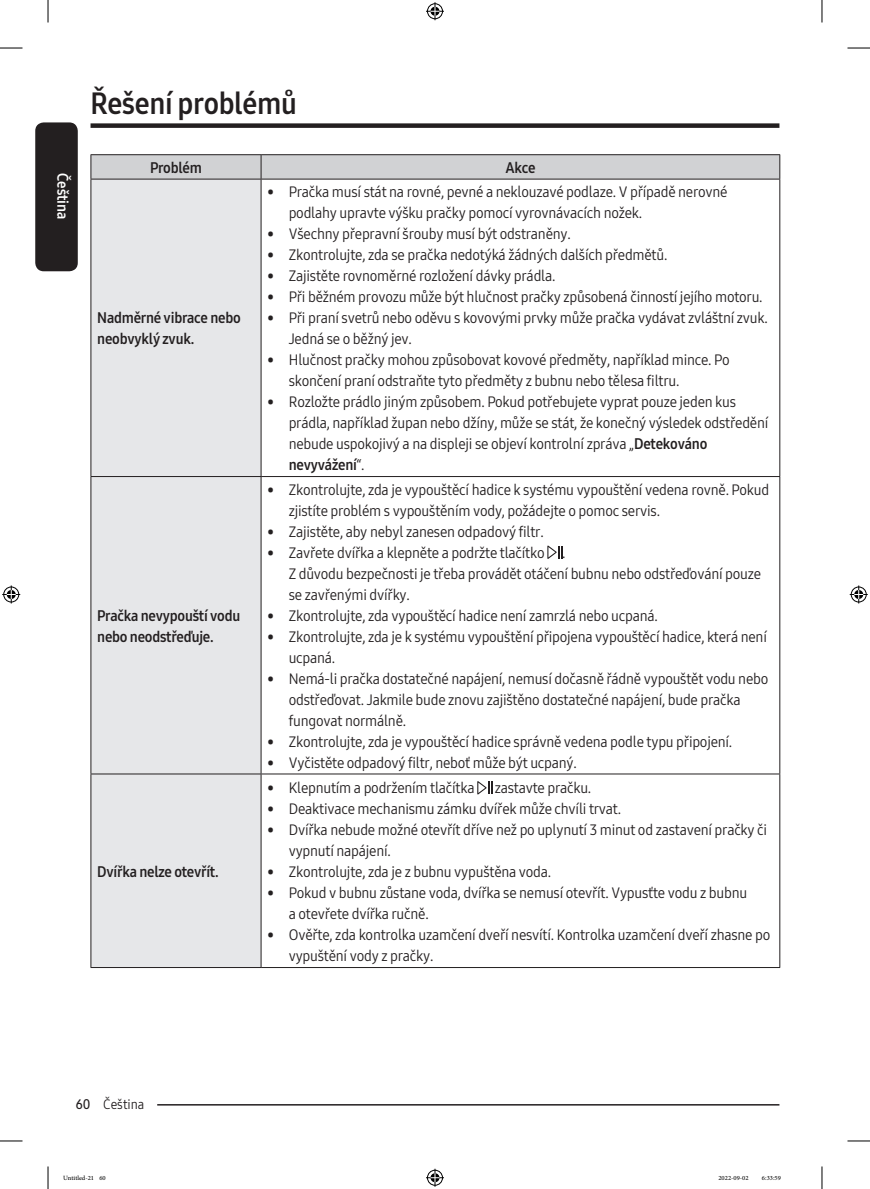
<style>
.page{position:relative;width:870px;height:1189px;background:#fff}
.page>*{position:absolute;margin:0;border:0;box-sizing:border-box;transform-origin:0 0}
.t1{font:30px "Samsung One 700 C";letter-spacing:-.01em;color:#231f20}
.UL_LI_following_P{font:15px/21px "Samsung One 400 C";letter-spacing:-.015em;color:#231f20}
.P_Center{font:15px/21px "Samsung One 700 C";letter-spacing:-.015em;color:#231f20}
.t2{font:15px "Samsung One 700 C";color:#fff}
.t3{font:13.5px "Samsung One 400 C";color:#231f20}
.t4{font:9px "Adobe Arabic";color:#000}
.s1{font-family:"Samsung One 700 C"}
.s2{font-family:"Samsung One 600 C"}
</style>
<div class="page">
<div style="left:35px;top:122px;width:43px;height:149px;background:#231f20;border-radius:9px"></div>
<div style="left:91px;top:123px;width:688px;height:5px;background:#231f20"></div>
<hr style="left:116px;top:1104px;width:663px;height:1px;background:#231f20">
<div style="left:91px;top:1096px;width:66px;height:15px;background:#fff"></div>
<div style="left:92px;top:180px;width:169px;height:787px;background:#e6e7e9"></div>
<hr style="left:91px;top:154px;width:170px;height:1px;background:#231f20">
<hr style="left:261px;top:154px;width:519px;height:1px;background:#231f20">
<svg style="left:91px;top:155px;width:689px;height:24px;background:#ccccce"></svg>
<hr style="left:91px;top:179px;width:170px;height:1px;background:#231f20">
<hr style="left:91px;top:179px;width:1px;height:297px;background:#231f20">
<hr style="left:261px;top:179px;width:519px;height:1px;background:#231f20">
<hr style="left:261px;top:179px;width:1px;height:297px;background:#231f20">
<hr style="left:779px;top:179px;width:1px;height:297px;background:#231f20">
<hr style="left:91px;top:476px;width:170px;height:1px;background:#231f20">
<hr style="left:91px;top:477px;width:1px;height:296px;background:#231f20">
<hr style="left:261px;top:476px;width:519px;height:1px;background:#231f20">
<hr style="left:261px;top:477px;width:1px;height:296px;background:#231f20">
<hr style="left:779px;top:477px;width:1px;height:296px;background:#231f20">
<hr style="left:91px;top:773px;width:170px;height:1px;background:#231f20">
<hr style="left:91px;top:774px;width:1px;height:193px;background:#231f20">
<hr style="left:261px;top:773px;width:519px;height:1px;background:#231f20">
<hr style="left:261px;top:774px;width:1px;height:193px;background:#231f20">
<hr style="left:779px;top:774px;width:1px;height:193px;background:#231f20">
<hr style="left:91px;top:967px;width:170px;height:1px;background:#231f20">
<hr style="left:261px;top:967px;width:519px;height:1px;background:#231f20">
<svg style="left:547px;top:545px;width:15px;height:14px"></svg>
<svg style="left:477px;top:781px;width:15px;height:13px"></svg>
<svg style="left:0;top:48px;width:22px;height:1px"></svg>
<svg style="left:847px;top:48px;width:23px;height:1px"></svg>
<svg style="left:0;top:1141px;width:22px;height:1px"></svg>
<svg style="left:847px;top:1141px;width:23px;height:1px"></svg>
<svg style="left:48px;top:0;width:1px;height:23px"></svg>
<svg style="left:48px;top:1166px;width:1px;height:23px"></svg>
<svg style="left:822px;top:0;width:1px;height:23px"></svg>
<svg style="left:822px;top:1166px;width:1px;height:23px"></svg>
<svg style="left:426px;top:2px;width:18px;height:18px"></svg>
<svg style="left:426px;top:1169px;width:18px;height:18px"></svg>
<svg style="left:2px;top:585px;width:18px;height:18px"></svg>
<svg style="left:850px;top:585px;width:18px;height:18px"></svg>
<p class="t2" style="left:73px;top:173px;width:48px;rotate:90deg">Čeština</p>
<h1 class="t1" style="left:91px;top:83px;width:208px">Řešení problémů</h1>
<p class="P_Center" style="left:150px;top:157px;width:53px">Problém</p>
<p class="P_Center" style="left:505px;top:157px;width:32px">Akce</p>
<p class="P_Center" style="left:97px;top:307px;width:145px">Nadměrné vibrace nebo neobvyklý zvuk.</p>
<p class="P_Center" style="left:97px;top:605px;width:144px">Pračka nevypouští vodu nebo neodstřeďuje.</p>
<p class="P_Center" style="left:97px;top:860px;width:123px">Dvířka nelze otevřít.</p>
<p class="UL_LI_following_P" style="left:289px;top:181px;width:440px;text-indent:-21px">• Pračka musí stát na rovné, pevné a neklouzavé podlaze. V případě nerovné podlahy upravte výšku pračky pomocí vyrovnávacích nožek.</p>
<p class="UL_LI_following_P" style="left:267px;top:223px;width:305px">• Všechny přepravní šrouby musí být odstraněny.</p>
<p class="UL_LI_following_P" style="left:267px;top:244px;width:401px">• Zkontrolujte, zda se pračka nedotýká žádných dalších předmětů.</p>
<p class="UL_LI_following_P" style="left:267px;top:265px;width:290px">• Zajistěte rovnoměrné rozložení dávky prádla.</p>
<p class="UL_LI_following_P" style="left:267px;top:286px;width:497px">• Při běžném provozu může být hlučnost pračky způsobená činností jejího motoru.</p>
<p class="UL_LI_following_P" style="left:289px;top:307px;width:481px;text-indent:-21px">• Při praní svetrů nebo oděvu s kovovými prvky může pračka vydávat zvláštní zvuk.<br>Jedná se o běžný jev.</p>
<p class="UL_LI_following_P" style="left:289px;top:349px;width:442px;text-indent:-21px">• Hlučnost pračky mohou způsobovat kovové předměty, například mince. Po skončení praní odstraňte tyto předměty z bubnu nebo tělesa filtru.</p>
<p class="UL_LI_following_P" style="left:289px;top:391px;width:481px;text-indent:-21px">• Rozložte prádlo jiným způsobem. Pokud potřebujete vyprat pouze jeden kus prádla, například župan nebo džíny, může se stát, že konečný výsledek odstředění nebude uspokojivý a na displeji se objeví kontrolní zpráva „<span class="s1">Detekováno nevyvážení</span>“.</p>
<p class="UL_LI_following_P" style="left:289px;top:479px;width:482px;text-indent:-21px">• Zkontrolujte, zda je vypouštěcí hadice k systému vypouštění vedena rovně. Pokud zjistíte problém s vypouštěním vody, požádejte o pomoc servis.</p>
<p class="UL_LI_following_P" style="left:267px;top:521px;width:278px">• Zajistěte, aby nebyl zanesen odpadový filtr.</p>
<p class="UL_LI_following_P" style="left:267px;top:542px;width:299px">• Zavřete dvířka a klepněte a podržte tlačítko .</p>
<p class="UL_LI_following_P" style="left:289px;top:563px;width:474px">Z důvodu bezpečnosti je třeba provádět otáčení bubnu nebo odstřeďování pouze se zavřenými dvířky.</p>
<p class="UL_LI_following_P" style="left:267px;top:605px;width:392px">• Zkontrolujte, zda vypouštěcí hadice není zamrzlá nebo ucpaná.</p>
<p class="UL_LI_following_P" style="left:289px;top:626px;width:480px;text-indent:-21px">• Zkontrolujte, zda je k systému vypouštění připojena vypouštěcí hadice, která není ucpaná.</p>
<p class="UL_LI_following_P" style="left:289px;top:668px;width:481px;text-indent:-21px">• Nemá-li pračka dostatečné napájení, nemusí dočasně řádně vypouštět vodu nebo odstřeďovat. Jakmile bude znovu zajištěno dostatečné napájení, bude pračka fungovat normálně.</p>
<p class="UL_LI_following_P" style="left:267px;top:731px;width:466px">• Zkontrolujte, zda je vypouštěcí hadice správně vedena podle typu připojení.</p>
<p class="UL_LI_following_P" style="left:267px;top:752px;width:311px">• Vyčistěte odpadový filtr, neboť může být ucpaný.</p>
<p class="UL_LI_following_P" style="left:267px;top:777px;width:209px">• Klepnutím a podržením tlačítka</p>
<p class="UL_LI_following_P" style="left:495px;top:777px;width:98px">zastavte pračku.</p>
<p class="UL_LI_following_P" style="left:267px;top:798px;width:355px">• Deaktivace mechanismu zámku dvířek může chvíli trvat.</p>
<p class="UL_LI_following_P" style="left:289px;top:819px;width:480px;text-indent:-21px">• Dvířka nebude možné otevřít dříve než po uplynutí 3 minut od zastavení pračky či vypnutí napájení.</p>
<p class="UL_LI_following_P" style="left:267px;top:861px;width:285px">• Zkontrolujte, zda je z bubnu vypuštěna voda.</p>
<p class="UL_LI_following_P" style="left:289px;top:882px;width:460px;text-indent:-21px">• Pokud v bubnu zůstane voda, dvířka se nemusí otevřít. Vypusťte vodu z bubnu a otevřete dvířka ručně.</p>
<p class="UL_LI_following_P" style="left:289px;top:924px;width:483px;text-indent:-21px">• Ověřte, zda kontrolka uzamčení dveří nesvítí. Kontrolka uzamčení dveří zhasne po vypuštění vody z pračky.</p>
<p class="t3" style="left:76px;top:1095px;width:70px"><span class="s2">60</span> Čeština</p>
<p class="t4" style="left:63px;top:1171px;width:44px">Untitled-21 60</p>
<p class="t4" style="left:718px;top:1171px;width:32px">2022-09-02</p>
<p class="t4" style="left:762px;top:1171px;width:20px">6:33:59</p>
</div>
